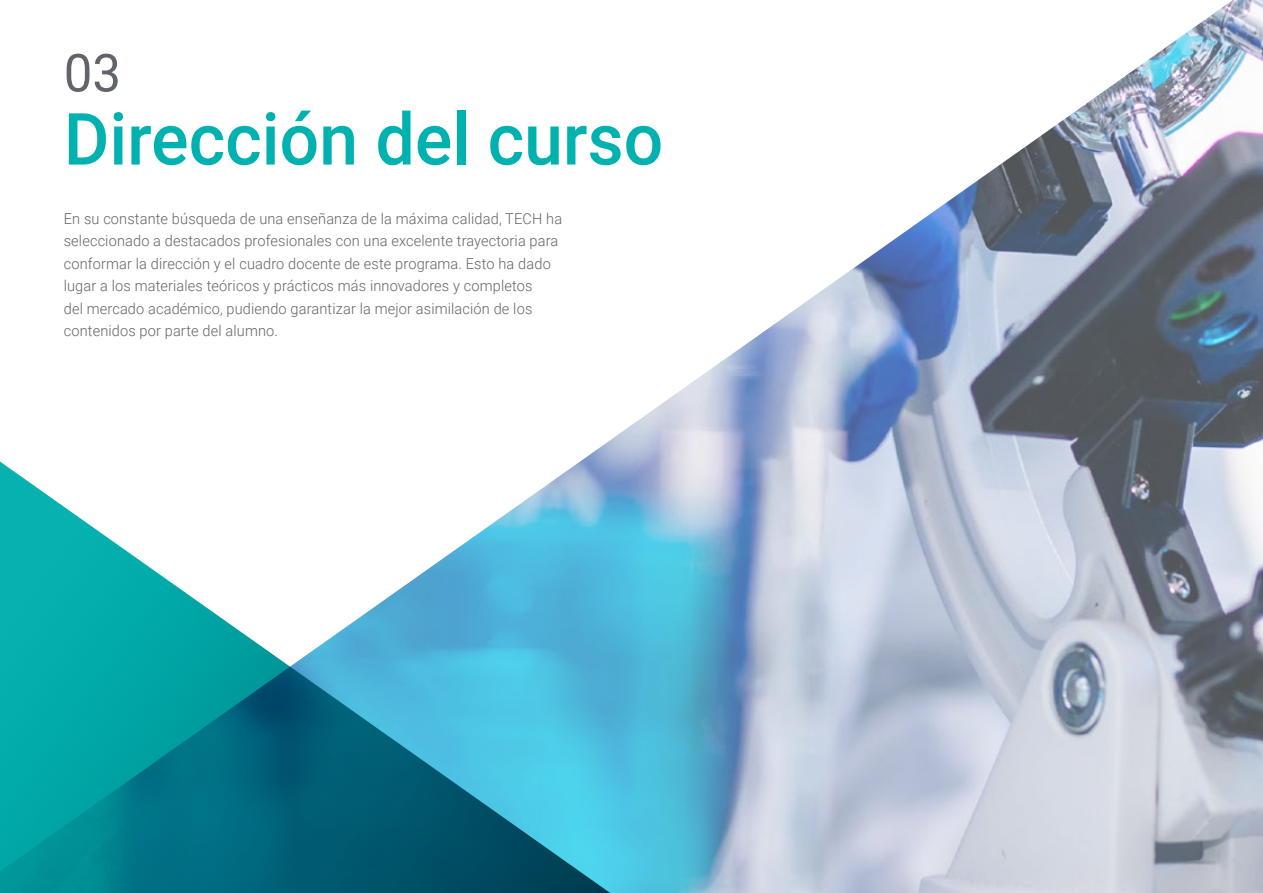
<style>
.page{position:relative;width:1263px;height:893px;background:#fff}
.page>*{position:absolute;margin:0;border:0;box-sizing:border-box;transform-origin:0 0}
.t1{font:500 72px "Roboto";color:#00b2af}
.t2{font:52.5px "Roboto";color:#61646a}
.t3{font:300 15px/22.5px "Roboto";letter-spacing:.01em;color:#61646a}
</style>
<div class="page">
<img style="left:602px;top:0;width:661px;height:893px">
<svg style="left:0;top:446px;width:640px;height:447px"></svg>
<h2 class="t2" style="left:64px;top:36px;width:59px">03</h2>
<h1 class="t1" style="left:64px;top:89px;width:601px">Dirección del curso</h1>
<p class="t3" style="left:64px;top:207px;width:500px">En su constante búsqueda de una enseñanza de la máxima calidad, TECH ha seleccionado a destacados profesionales con una excelente trayectoria para conformar la dirección y el cuadro docente de este programa. Esto ha dado lugar a los materiales teóricos y prácticos más innovadores y completos<br>del mercado académico, pudiendo garantizar la mejor asimilación de los contenidos por parte del alumno.</p>
</div>
